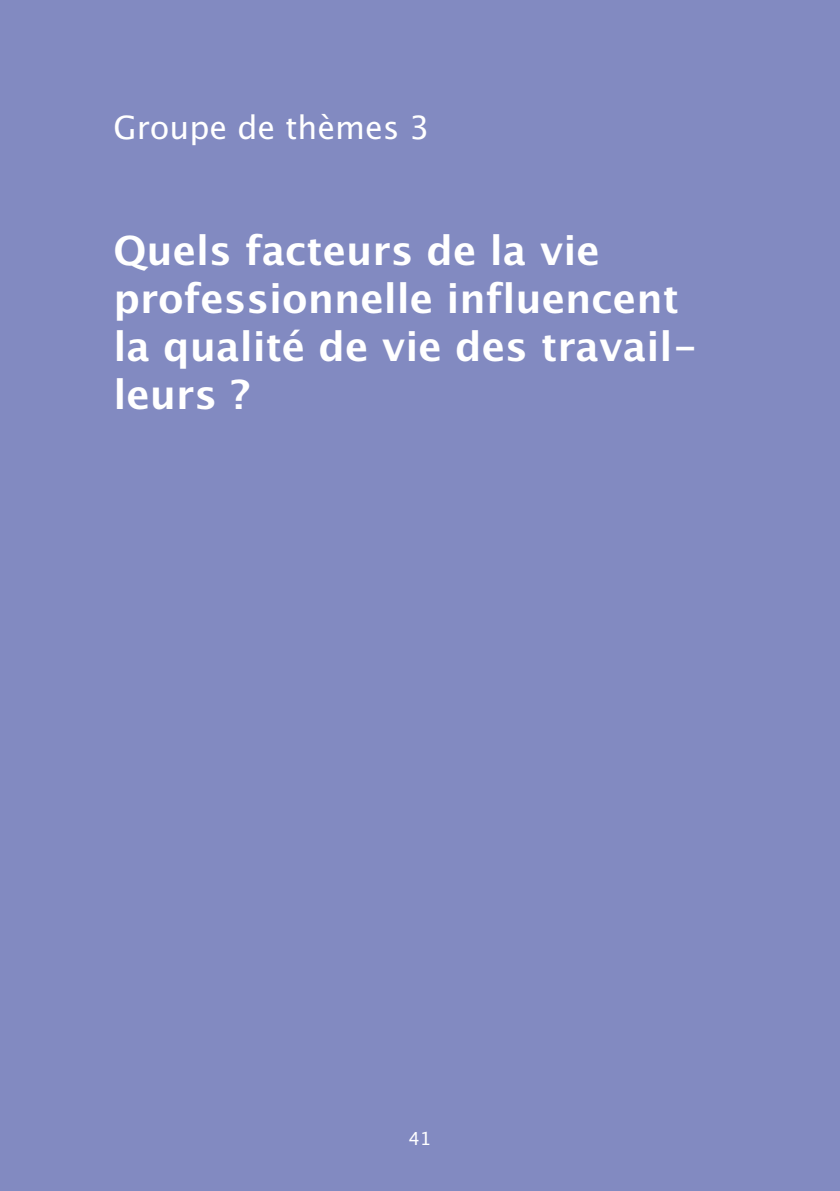
<style>
.page{position:relative;width:840px;height:1191px;background:#fff}
.page>*{position:absolute;margin:0;border:0;box-sizing:border-box;transform-origin:0 0}
.t1{font:700 40px/48px "Lucida Grande";color:#fff}
.t2{font:32px "Lucida Grande";color:#fff}
.t3{font:18px "Lucida Grande";color:#fff}
</style>
<div class="page">
<div style="left:0;top:0;width:839px;height:1191px;background:#828ac1"></div>
<p class="t2" style="left:113px;top:109px;width:317px">Groupe de thèmes 3</p>
<p class="t1" style="left:113px;top:227px;width:585px">Quels facteurs de la vie professionnelle influencent la qualité de vie des travail&shy;leurs ?</p>
<p class="t3" style="left:408px;top:1127px;width:24px">41</p>
</div>
